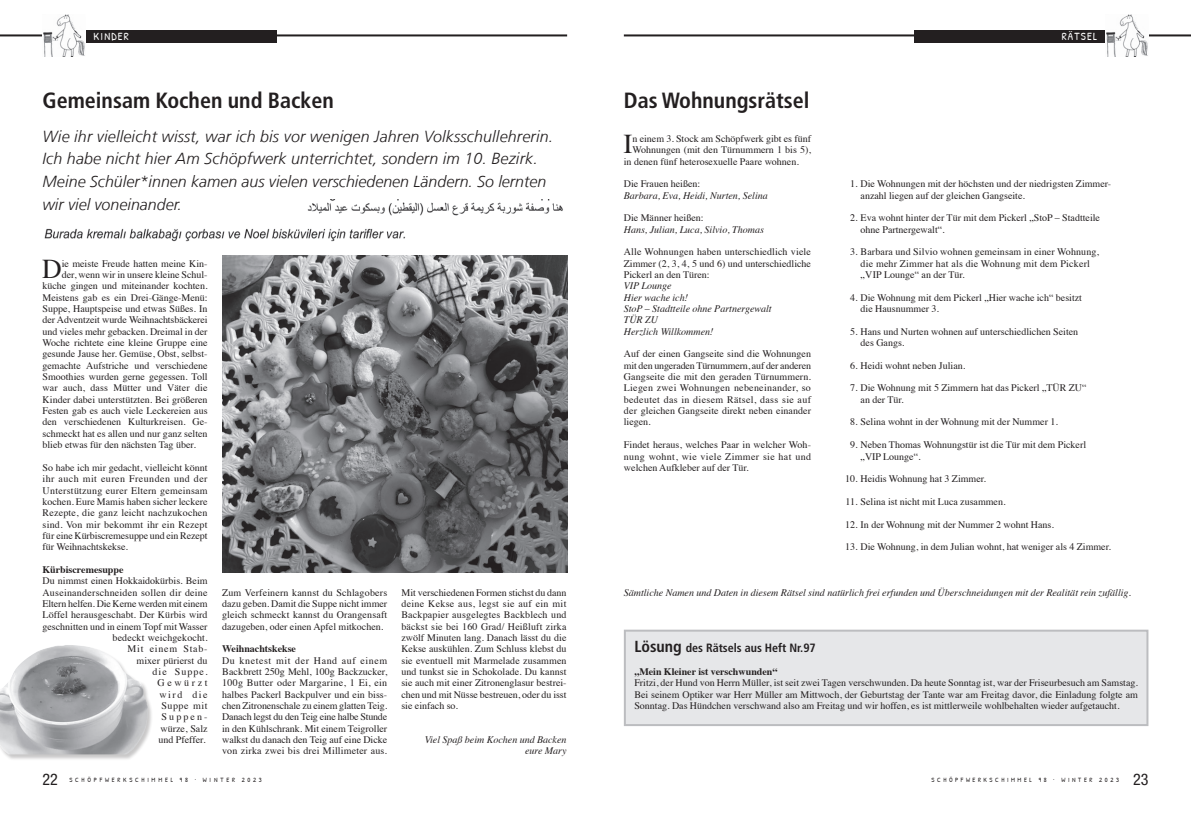
<style>
.page{position:relative;width:1191px;height:814px;background:#fff}
.page>*{position:absolute;margin:0;border:0;box-sizing:border-box;transform-origin:0 0}
.t1{font:27.1px "Times";color:#231f20}
.t2{font:700 condensed 22px "Frutiger LT Com";color:#231f20}
.t3{font:italic 300 16px/22.7px "Frutiger LT Com";letter-spacing:.01em;color:#231f20}
.t4{font:condensed 16px "Helvetica Neue LT Pro";color:#231f20}
.t5{font:700 condensed 12px "Frutiger LT Com";color:#231f20}
.t6{font:11px "Patrick Hand";letter-spacing:.11em;color:#fff}
.t7{font:10px/11.3px "Times";color:#231f20;text-align:justify}
.t8{font:italic 10px/11.3px "Times";color:#231f20}
.t9{font:700 10px "Times";color:#231f20}
.t10{font:6.5px "Patrick Hand";letter-spacing:.43em;color:#231f20}
.t11{font:6.5px "Patrick Hand";letter-spacing:.41em;color:#231f20}
.s1{font-size:16px}
</style>
<div class="page">
<hr style="left:624px;top:34px;width:567px;height:2px;background:#231f20">
<div style="left:914px;top:30px;width:192px;height:12px;background:#231f20"></div>
<hr style="left:0;top:34px;width:567px;height:2px;background:#231f20">
<div style="left:85px;top:30px;width:192px;height:12px;background:#231f20"></div>
<img style="left:43px;top:14px;width:42px;height:43px">
<img style="left:1105px;top:14px;width:43px;height:43px">
<img style="left:222px;top:255px;width:345px;height:318px">
<img style="left:44px;top:228px;width:361px;height:14px">
<div style="left:0;top:645px;width:154px;height:115px;background:#231f20;opacity:.25"></div>
<img style="left:0;top:645px;width:149px;height:109px">
<img style="left:307px;top:199px;width:256px;height:17px">
<div style="left:625px;top:630px;width:522px;height:95px;background:#e6e7e9"></div>
<div style="left:624px;top:629px;width:524px;height:97px;border:2px solid #bcbdc0"></div>
<p class="t6" style="left:94px;top:28px;width:37px">KINDER</p>
<p class="t6" style="left:1061px;top:28px;width:37px">RÄTSEL</p>
<h2 class="t2" style="left:43px;top:87px;width:293px">Gemeinsam Kochen und Backen</h2>
<p class="t3" style="left:43px;top:125px;width:512px">Wie ihr vielleicht wisst, war ich bis vor wenigen Jahren Volksschullehrerin.<br>Ich habe nicht hier Am Schöpfwerk unterrichtet, sondern im 10. Bezirk.<br>Meine Schüler*innen kamen aus vielen verschiedenen Ländern. So lernten wir viel voneinander.</p>
<h1 class="t1" style="left:42px;top:243px;width:21px">D</h1>
<p class="t7" style="left:62px;top:257px;width:147px">ie meiste Freude hatten meine Kin-</p>
<p class="t7" style="left:62px;top:268px;width:147px">der, wenn wir in unsere kleine Schul-</p>
<p class="t7" style="left:43px;top:279px;width:167px">küche gingen und miteinander kochten.</p>
<p class="t7" style="left:43px;top:291px;width:167px">Meistens gab es ein Drei-Gänge-Menü:</p>
<p class="t7" style="left:43px;top:302px;width:167px">Suppe, Hauptspeise und etwas Süßes. In</p>
<p class="t7" style="left:43px;top:313px;width:167px">der Adventzeit wurde Weihnachtsbäckerei</p>
<p class="t7" style="left:43px;top:325px;width:166px">und vieles mehr gebacken. Dreimal in der</p>
<p class="t7" style="left:43px;top:336px;width:167px">Woche richtete eine kleine Gruppe eine</p>
<p class="t7" style="left:43px;top:347px;width:167px">gesunde Jause her. Gemüse, Obst, selbst-</p>
<p class="t7" style="left:43px;top:359px;width:167px">gemachte Aufstriche und verschiedene</p>
<p class="t7" style="left:43px;top:370px;width:167px">Smoothies wurden gerne gegessen. Toll</p>
<p class="t7" style="left:43px;top:381px;width:167px">war auch, dass Mütter und Väter die</p>
<p class="t7" style="left:43px;top:393px;width:167px">Kinder dabei unterstützten. Bei größeren</p>
<p class="t7" style="left:43px;top:404px;width:167px">Festen gab es auch viele Leckereien aus</p>
<p class="t7" style="left:43px;top:415px;width:167px">den verschiedenen Kulturkreisen. Ge-</p>
<p class="t7" style="left:43px;top:427px;width:167px">schmeckt hat es allen und nur ganz selten</p>
<p class="t7" style="left:43px;top:438px;width:155px">blieb etwas für den nächsten Tag über.</p>
<p class="t7" style="left:43px;top:461px;width:167px">So habe ich mir gedacht, vielleicht könnt ihr auch mit euren Freunden und der Unterstützung eurer Eltern gemeinsam kochen. Eure Mamis haben sicher leckere Rezepte, die ganz leicht nachzukochen sind. Von mir bekommt ihr ein Rezept für eine Kürbiscremesuppe und ein Rezept für Weihnachtskekse.</p>
<p class="t9" style="left:43px;top:560px;width:82px">Kürbiscremesuppe</p>
<p class="t7" style="left:43px;top:574px;width:167px;text-align:right">Du nimmst einen Hokkaidokürbis. Beim<br>Auseinanderschneiden sollen dir deine<br>Eltern helfen. Die Kerne werden mit einem<br>Löffel herausgeschabt. Der Kürbis wird geschnitten und in einem Topf mit Wasser bedeckt weichgekocht.<br>Mit einem Stab-<br>mixer pürierst du<br>die Suppe.<br>Gewürzt<br>wird die<br>Suppe mit<br>Suppen-<br>würze, Salz<br>und Pfeffer.</p>
<p class="t7" style="left:222px;top:585px;width:167px">Zum Verfeinern kannst du Schlagobers dazu geben. Damit die Suppe nicht immer gleich schmeckt kannst du Orangensaft dazugeben, oder einen Apfel mitkochen.</p>
<p class="t9" style="left:222px;top:639px;width:75px">Weihnachtskekse</p>
<p class="t7" style="left:222px;top:653px;width:167px">Du knetest mit der Hand auf einem Backbrett 250g Mehl, 100g Backzucker, 100g Butter oder Margarine, 1 Ei, ein halbes Packerl Backpulver und ein biss&shy;chen Zitronenschale zu einem glatten Teig.<br>Danach legst du den Teig eine halbe Stunde in den Kühlschrank. Mit einem Teigroller walkst du danach den Teig auf eine Dicke von zirka zwei bis drei Millimeter aus.</p>
<p class="t7" style="left:401px;top:585px;width:167px">Mit verschiedenen Formen stichst du dann deine Kekse aus, legst sie auf ein mit Backpapier ausgelegtes Backblech und bäckst sie bei 160 Grad/ Heißluft zirka zwölf Minuten lang. Danach lässt du die Kekse auskühlen. Zum Schluss klebst du sie eventuell mit Marmelade zusammen und tunkst sie in Schokolade. Du kannst sie auch mit einer Zitronenglasur bestrei&shy;chen und mit Nüsse bestreuen, oder du isst sie einfach so.</p>
<p class="t8" style="left:425px;top:733px;width:143px;text-align:right">Viel Spaß beim Kochen und Backen eure Mary</p>
<h2 class="t2" style="left:624px;top:87px;width:187px">Das Wohnungsrätsel</h2>
<h1 class="t1" style="left:623px;top:119px;width:11px">I</h1>
<p class="t7" style="left:632px;top:132px;width:180px">n einem 3. Stock am Schöpfwerk gibt es fünf</p>
<p class="t7" style="left:632px;top:143px;width:180px">Wohnungen (mit den Türnummern 1 bis 5),</p>
<p class="t7" style="left:624px;top:155px;width:176px">in denen fünf heterosexuelle Paare wohnen.</p>
<p class="t7" style="left:624px;top:177px;width:78px">Die Frauen heißen:</p>
<p class="t8" style="left:624px;top:189px;width:145px">Barbara, Eva, Heidi, Nurten, Selina</p>
<p class="t7" style="left:624px;top:211px;width:81px">Die Männer heißen:</p>
<p class="t8" style="left:624px;top:223px;width:142px">Hans, Julian, Luca, Silvio, Thomas</p>
<p class="t7" style="left:624px;top:245px;width:189px">Alle Wohnungen haben unterschiedlich viele Zimmer (2, 3, 4, 5 und 6) und unterschiedliche Pickerl an den Türen:</p>
<p class="t8" style="left:624px;top:280px;width:149px">VIP Lounge<br>Hier wache ich!<br>StoP – Stadtteile ohne Partnergewalt<br>TÜR ZU<br>Herzlich Willkommen!</p>
<p class="t7" style="left:624px;top:347px;width:189px">Auf der einen Gangseite sind die Wohnungen mit den ungeraden Türnummern, auf der anderen Gangseite die mit den geraden Türnummern.<br>Liegen zwei Wohnungen nebeneinander, so bedeutet das in diesem Rätsel, dass sie auf der gleichen Gangseite direkt neben einander liegen.</p>
<p class="t7" style="left:624px;top:438px;width:189px">Findet heraus, welches Paar in welcher Woh&shy;nung wohnt, wie viele Zimmer sie hat und welchen Aufkleber auf der Tür.</p>
<p class="t7" style="left:860px;top:177px;width:251px;text-indent:-10px">1. Die Wohnungen mit der höchsten und der niedrigsten Zimmer&shy;anzahl liegen auf der gleichen Gangseite.</p>
<p class="t7" style="left:860px;top:211px;width:241px;text-indent:-10px">2. Eva wohnt hinter der Tür mit dem Pickerl „StoP – Stadtteile ohne Partnergewalt“.</p>
<p class="t7" style="left:860px;top:245px;width:240px;text-align:left;text-indent:-11px">3. Barbara und Silvio wohnen gemeinsam in einer Wohnung, die mehr Zimmer hat als die Wohnung mit dem Pickerl „VIP Lounge“ an der Tür.</p>
<p class="t7" style="left:860px;top:291px;width:223px;text-indent:-10px">4. Die Wohnung mit dem Pickerl „Hier wache ich“ besitzt die Hausnummer 3.</p>
<p class="t7" style="left:860px;top:325px;width:219px;text-indent:-10px">5. Hans und Nurten wohnen auf unterschiedlichen Seiten des Gangs.</p>
<p class="t7" style="left:850px;top:359px;width:116px">6. Heidi wohnt neben Julian.</p>
<p class="t7" style="left:860px;top:381px;width:227px;text-indent:-10px">7. Die Wohnung mit 5 Zimmern hat das Pickerl „TÜR ZU“ an der Tür.</p>
<p class="t7" style="left:850px;top:415px;width:209px">8. Selina wohnt in der Wohnung mit der Nummer 1.</p>
<p class="t7" style="left:860px;top:438px;width:227px;text-indent:-10px">9. Neben Thomas Wohnungstür ist die Tür mit dem Pickerl „VIP Lounge“.</p>
<p class="t7" style="left:845px;top:472px;width:142px">10. Heidis Wohnung hat 3 Zimmer.</p>
<p class="t7" style="left:845px;top:495px;width:161px">11. Selina ist nicht mit Luca zusammen.</p>
<p class="t7" style="left:845px;top:517px;width:210px">12. In der Wohnung mit der Nummer 2 wohnt Hans.</p>
<p class="t7" style="left:845px;top:540px;width:267px">13. Die Wohnung, in dem Julian wohnt, hat weniger als 4 Zimmer.</p>
<p class="t8" style="left:624px;top:586px;width:509px">Sämtliche Namen und Daten in diesem Rätsel sind natürlich frei erfunden und Überschneidungen mit der Realität rein zufällig.</p>
<p class="t5" style="left:634px;top:641px;width:183px"><span class="s1">Lösung</span> des Rätsels aus Heft Nr.97</p>
<p class="t9" style="left:634px;top:662px;width:145px">„Mein Kleiner ist verschwunden“</p>
<p class="t7" style="left:634px;top:676px;width:505px">Fritzi, der Hund von Herrn Müller, ist seit zwei Tagen verschwunden. Da heute Sonntag ist, war der Friseurbesuch am Samstag.<br>Bei seinem Optiker war Herr Müller am Mittwoch, der Geburtstag der Tante war am Freitag davor, die Einladung folgte am Sonntag. Das Hündchen verschwand also am Freitag und wir hoffen, es ist mittlerweile wohlbehalten wieder aufgetaucht.</p>
<h3 class="t4" style="left:43px;top:770px;width:17px">22</h3>
<p class="t10" style="left:69px;top:774px;width:194px">SCHÖPFWERKSCHIMMEL 98 . WINTER 2023</p>
<p class="t11" style="left:931px;top:774px;width:189px">SCHÖPFWERKSCHIMMEL 98 . WINTER 2023</p>
<h3 class="t4" style="left:1133px;top:770px;width:17px">23</h3>
</div>
